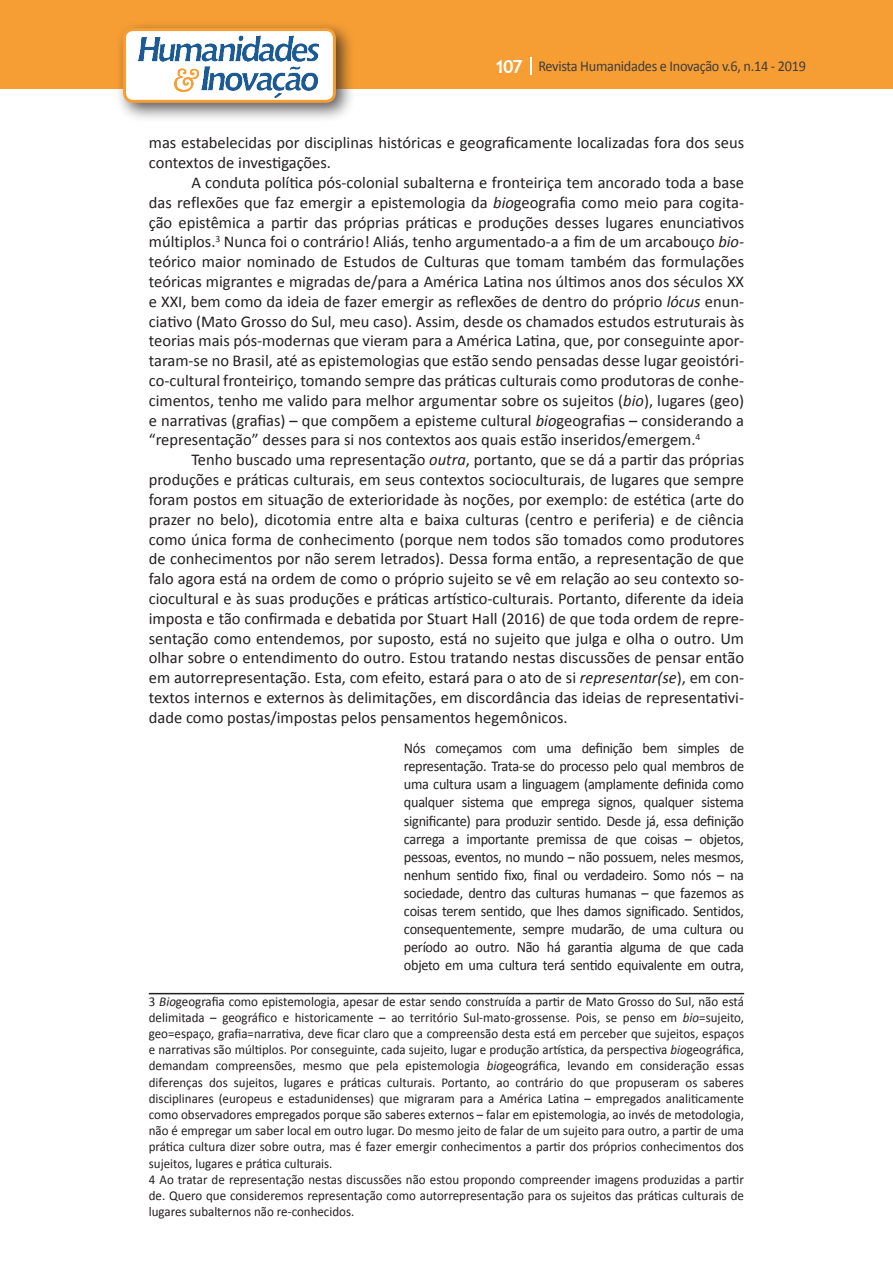
<style>
.page{position:relative;width:893px;height:1263px;background:#fff}
.page>*{position:absolute;margin:0;border:0;box-sizing:border-box;transform-origin:0 0}
.Texto{font:16.5px/19.8px "Calibri";color:#231f20;text-align:justify}
.citacao{font:15px/18px "Calibri";letter-spacing:-.02em;color:#231f20;text-align:justify;scale:.95 1}
.t1{font:15px "Calibri";letter-spacing:-.02em;color:#3e3e3f;scale:.95 1}
.Rodapé{font:13.5px/16.2px "Calibri";color:#231f20;text-align:justify;scale:.96 1}
.s1{font-family:"Trebuchet MS";font-weight:700;font-size:18px;color:#fff}
.s2{font-style:italic}
</style>
<div class="page">
<div style="left:0;top:0;width:893px;height:88px;background:#f69e34"></div>
<svg style="left:530px;top:57px;width:2px;height:18px"></svg>
<div style="left:115px;top:20px;width:241px;height:103px;background:#231f20;opacity:.75"></div>
<div style="left:125px;top:30px;width:209px;height:71px;background:#fff;border-radius:9px"></div>
<img style="left:138px;top:35px;width:181px;height:62px">
<div style="left:123px;top:28px;width:213px;height:75px;border:3px solid #f69e34;border-radius:9px"></div>
<hr style="left:149px;top:993px;width:595px;height:1px;background:#231f20">
<p class="t1" style="left:495px;top:57px;width:329px"><span class="s1">107</span> Revista Humanidades e Inovação v.6, n.14 - 2019</p>
<p class="Texto" style="left:149px;top:133px;width:597px">mas estabelecidas por disciplinas históricas e geograficamente localizadas fora dos seus contextos de investigações.</p>
<p class="Texto" style="left:149px;top:173px;width:597px;text-indent:43px">A conduta política pós-colonial subalterna e fronteiriça tem ancorado toda a base das reflexões que faz emergir a epistemologia da <span class="s2">bio</span>geografia como meio para cogita&shy;ção epistêmica a partir das próprias práticas e produções desses lugares enunciativos múltiplos.<sup>3</sup> Nunca foi o contrário! Aliás, tenho argumentado-a a fim de um arcabouço <span class="s2">bio&shy;</span>teórico maior nominado de Estudos de Culturas que tomam também das formulações teóricas migrantes e migradas de/para a América Latina nos últimos anos dos séculos XX e XXI, bem como da ideia de fazer emergir as reflexões de dentro do próprio <span class="s2">lócus</span> enun&shy;ciativo (Mato Grosso do Sul, meu caso). Assim, desde os chamados estudos estruturais às teorias mais pós-modernas que vieram para a América Latina, que, por conseguinte apor&shy;taram-se no Brasil, até as epistemologias que estão sendo pensadas desse lugar geoistóri&shy;co-cultural fronteiriço, tomando sempre das práticas culturais como produtoras de conhe&shy;cimentos, tenho me valido para melhor argumentar sobre os sujeitos (<span class="s2">bio</span>), lugares (geo) e narrativas (grafias) – que compõem a episteme cultural <span class="s2">bio</span>geografias – considerando a “representação” desses para si nos contextos aos quais estão inseridos/emergem.<sup>4</sup></p>
<p class="Texto" style="left:149px;top:450px;width:597px;text-indent:43px">Tenho buscado uma representação <span class="s2">outra</span>, portanto, que se dá a partir das próprias produções e práticas culturais, em seus contextos socioculturais, de lugares que sempre foram postos em situação de exterioridade às noções, por exemplo: de estética (arte do prazer no belo), dicotomia entre alta e baixa culturas (centro e periferia) e de ciência como única forma de conhecimento (porque nem todos são tomados como produtores de conhecimentos por não serem letrados). Dessa forma então, a representação de que falo agora está na ordem de como o próprio sujeito se vê em relação ao seu contexto so&shy;ciocultural e às suas produções e práticas artístico-culturais. Portanto, diferente da ideia imposta e tão confirmada e debatida por Stuart Hall (2016) de que toda ordem de repre&shy;sentação como entendemos, por suposto, está no sujeito que julga e olha o outro. Um olhar sobre o entendimento do outro. Estou tratando nestas discussões de pensar então em autorrepresentação. Esta, com efeito, estará para o ato de si <span class="s2">representar(se</span>), em con&shy;textos internos e externos às delimitações, em discordância das ideias de representativi&shy;dade como postas/impostas pelos pensamentos hegemônicos.</p>
<p class="citacao" style="left:404px;top:739px;width:360px">Nós começamos com uma definição bem simples de representação. Trata-se do processo pelo qual membros de uma cultura usam a linguagem (amplamente definida como qualquer sistema que emprega signos, qualquer sistema significante) para produzir sentido. Desde já, essa definição carrega a importante premissa de que coisas – objetos, pessoas, eventos, no mundo – não possuem, neles mesmos, nenhum sentido fixo, final ou verdadeiro. Somo nós – na sociedade, dentro das culturas humanas – que fazemos as coisas terem sentido, que lhes damos significado. Sentidos, consequentemente, sempre mudarão, de uma cultura ou período ao outro. Não há garantia alguma de que cada objeto em uma cultura terá sentido equivalente em outra,</p>
<p class="Rodapé" style="left:149px;top:993px;width:622px">3 <span class="s2">Bio</span>geografia como epistemologia, apesar de estar sendo construída a partir de Mato Grosso do Sul, não está delimitada – geográfico e historicamente – ao território Sul-mato-grossense. Pois, se penso em <span class="s2">bio</span>=sujeito, geo=espaço, grafia=narrativa, deve ficar claro que a compreensão desta está em perceber que sujeitos, espaços e narrativas são múltiplos. Por conseguinte, cada sujeito, lugar e produção artística, da perspectiva <span class="s2">bio</span>geográfica, demandam compreensões, mesmo que pela epistemologia <span class="s2">bio</span>geográfica, levando em consideração essas diferenças dos sujeitos, lugares e práticas culturais. Portanto, ao contrário do que propuseram os saberes disciplinares (europeus e estadunidenses) que migraram para a América Latina – empregados analiticamente como observadores empregados porque são saberes externos – falar em epistemologia, ao invés de metodologia, não é empregar um saber local em outro lugar. Do mesmo jeito de falar de um sujeito para outro, a partir de uma prática cultura dizer sobre outra, mas é fazer emergir conhecimentos a partir dos próprios conhecimentos dos sujeitos, lugares e prática culturais.</p>
<p class="Rodapé" style="left:149px;top:1171px;width:621px">4 Ao tratar de representação nestas discussões não estou propondo compreender imagens produzidas a partir de. Quero que consideremos representação como autorrepresentação para os sujeitos das práticas culturais de lugares subalternos não re-conhecidos.</p>
</div>
